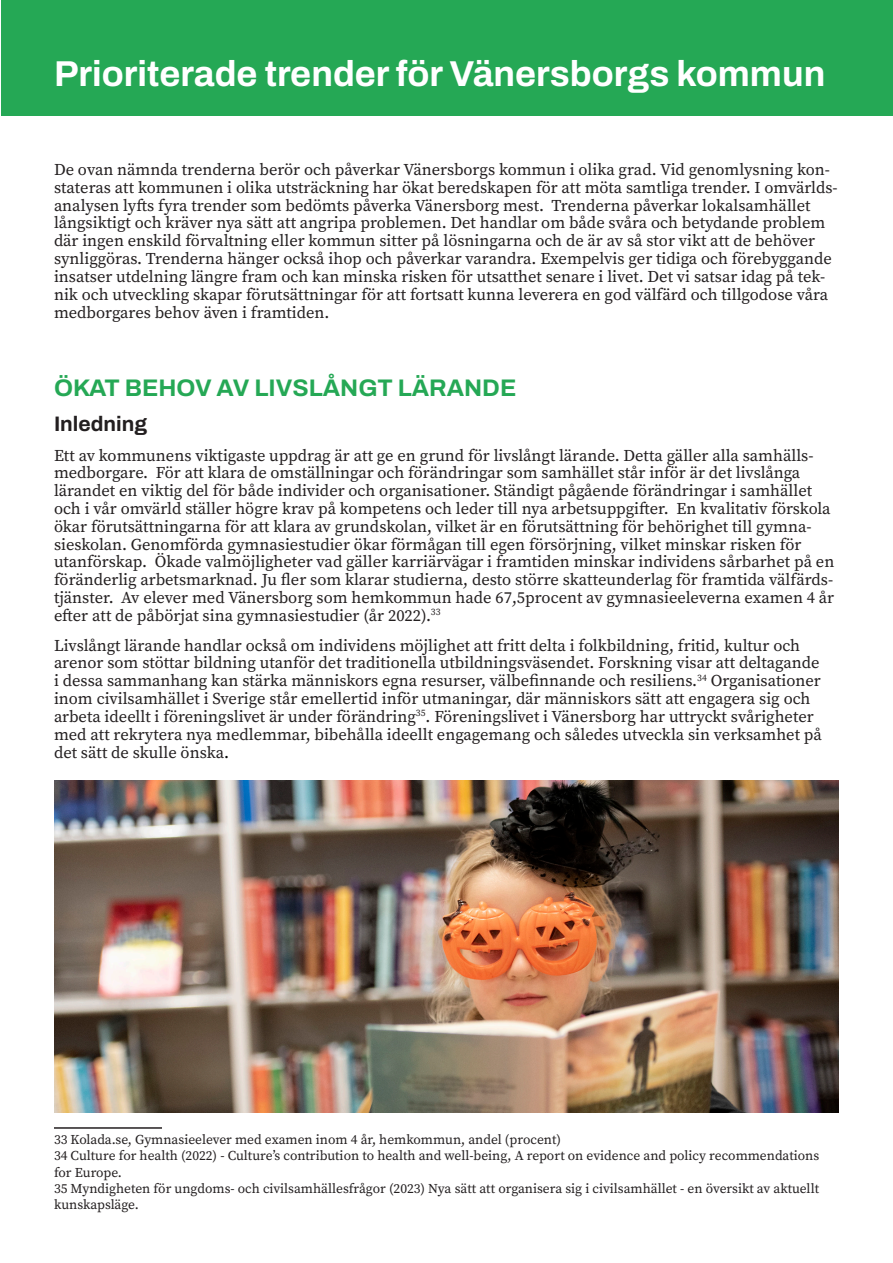
<style>
.page{position:relative;width:893px;height:1263px;background:#fff}
.page>*{position:absolute;margin:0;border:0;box-sizing:border-box;transform-origin:0 0}
.Heading_1{font:700 36px "Archivo";color:#fff}
.Heading_2{font:700 24px "Archivo";color:#25a855}
.t1{font:700 21px "Archivo";color:#231f20}
.t2{font:16.5px/17.9px "Source Serif Pro";color:#231f20}
.t3{font:13.5px/16.2px "Source Serif Pro";color:#231f20}
.s1{color:#000}
</style>
<div class="page">
<img style="left:54px;top:780px;width:785px;height:332px">
<div style="left:1px;top:0;width:892px;height:116px;background:#25a855"></div>
<hr style="left:54px;top:1127px;width:108px;height:2px;background:#231f20">
<p class="Heading_1" style="left:54px;top:46px;width:773px">Prioriterade trender för Vänersborgs kommun</p>
<p class="t2" style="left:54px;top:161px;width:785px">De ovan nämnda trenderna berör och påverkar Vänersborgs kommun i olika grad. Vid genomlysning kon&shy;stateras att kommunen i olika utsträckning har ökat beredskapen för att möta samtliga trender. I omvärlds&shy;analysen lyfts fyra trender som bedömts påverka Vänersborg mest. Trenderna påverkar lokalsamhället långsiktigt och kräver nya sätt att angripa problemen. Det handlar om både svåra och betydande problem där ingen enskild förvaltning eller kommun sitter på lösningarna och de är av så stor vikt att de behöver synliggöras. Trenderna hänger också ihop och påverkar varandra. Exempelvis ger tidiga och förebyggande insatser utdelning längre fram och kan minska risken för utsatthet senare i livet. Det vi satsar idag på tek&shy;nik och utveckling skapar förutsättningar för att fortsatt kunna leverera en god välfärd och tillgodose våra medborgares behov även i framtiden.</p>
<p class="Heading_2" style="left:54px;top:370px;width:464px">ÖKAT BEHOV AV LIVSLÅNGT LÄRANDE</p>
<p class="t1" style="left:54px;top:408px;width:95px">Inledning</p>
<p class="t2" style="left:54px;top:446px;width:782px">Ett av kommunens viktigaste uppdrag är att ge en grund för livslångt lärande. Detta gäller alla samhälls&shy;medborgare. För att klara de omställningar och förändringar som samhället står inför är det livslånga lärandet en viktig del för både individer och organisationer. Ständigt pågående förändringar i samhället och i vår omvärld ställer högre krav på kompetens och leder till nya arbetsuppgifter. En kvalitativ förskola ökar förutsättningarna för att klara av grundskolan, vilket är en förutsättning för behörighet till gymna&shy;sieskolan. Genomförda gymnasiestudier ökar förmågan till egen försörjning, vilket minskar risken för utanförskap. Ökade valmöjligheter vad gäller karriärvägar i framtiden minskar individens sårbarhet på en föränderlig arbetsmarknad. Ju fler som klarar studierna, desto större skatteunderlag för framtida välfärds&shy;tjänster. Av elever med Vänersborg som hemkommun hade 67,5procent av gymnasieeleverna examen 4 år efter att de påbörjat sina gymnasiestudier (år 2022).<sup>33</sup></p>
<p class="t2" style="left:54px;top:636px;width:769px">Livslångt lärande handlar också om individens möjlighet att fritt delta i folkbildning, fritid, kultur och arenor som stöttar bildning utanför det traditionella utbildningsväsendet. Forskning visar att deltagande i dessa sammanhang kan stärka människors egna resurser, välbefinnande och resiliens.<sup>34</sup> Organisationer inom civilsamhället i Sverige står emellertid inför utmaningar, där människors sätt att engagera sig och arbeta ideellt i föreningslivet är under förändring<sup>35</sup>. Föreningslivet i Vänersborg har uttryckt svårigheter med att rekrytera nya medlemmar, bibehålla ideellt engagemang och således utveckla sin verksamhet på det sätt de skulle önska<span class="s1">.</span></p>
<p class="t3" style="left:54px;top:1131px;width:508px">33 Kolada.se, Gymnasieelever med examen inom 4 år, hemkommun, andel (procent)</p>
<p class="t3" style="left:54px;top:1148px;width:767px">34 Culture for health (2022) - Culture’s contribution to health and well-being, A report on evidence and policy recommendations for Europe.</p>
<p class="t3" style="left:54px;top:1180px;width:767px">35 Myndigheten för ungdoms- och civilsamhällesfrågor (2023) Nya sätt att organisera sig i civilsamhället - en översikt av aktuellt kunskapsläge.</p>
</div>
